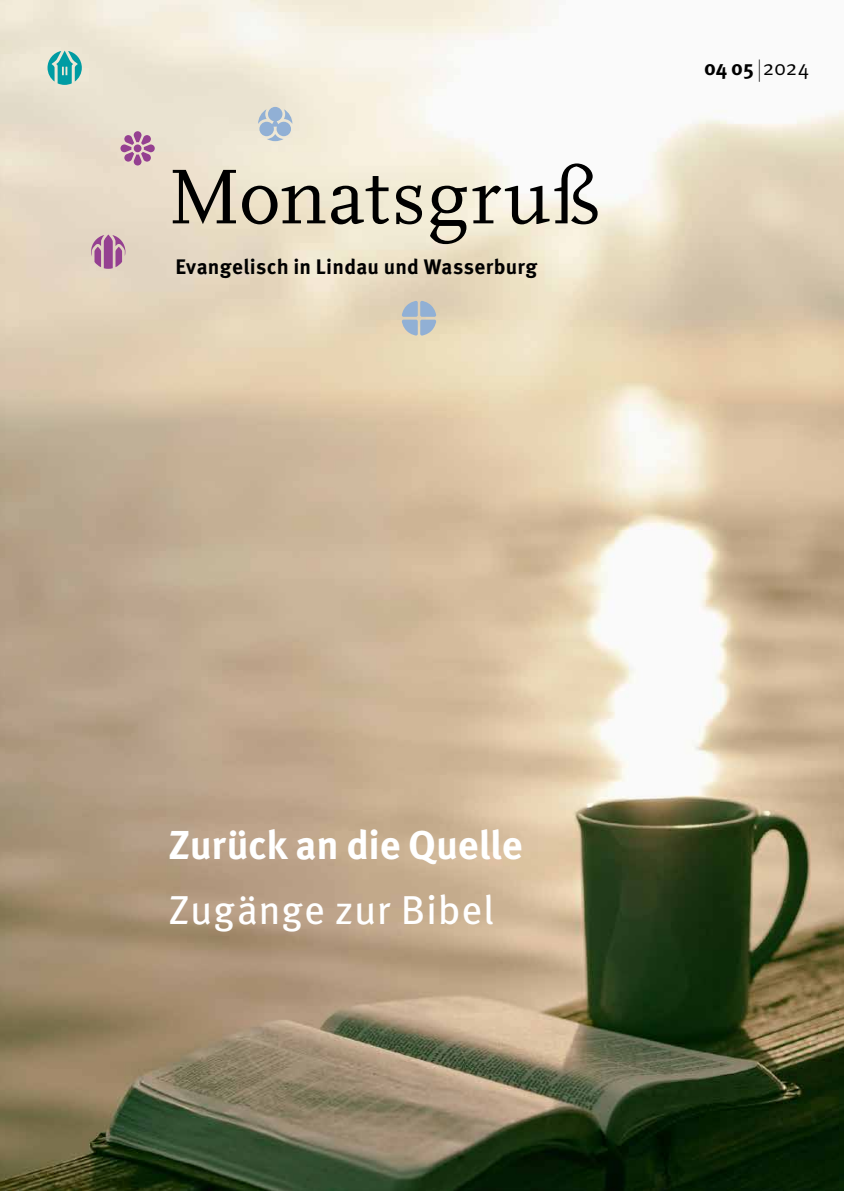
<style>
.page{position:relative;width:844px;height:1191px;background:#fff}
.page>*{position:absolute;margin:0;border:0;box-sizing:border-box;transform-origin:0 0}
.t1{font:81.02px "Scala LF";letter-spacing:.015em;color:#000}
.t2{font:700 40.43px "Meta Pro";letter-spacing:-.01em;color:#fff}
.t3{font:40.43px "Meta Pro";letter-spacing:.015em;color:#fff}
.t4{font:700 21px "Meta Pro";letter-spacing:.015em;color:#000}
.s1{font-weight:400;font-size:23.1px}
.s2{font-weight:400}
</style>
<div class="page">
<img style="left:0;top:0;width:843px;height:1191px">
<svg style="left:91px;top:234px;width:34px;height:35px"></svg>
<svg style="left:258px;top:107px;width:34px;height:34px"></svg>
<svg style="left:120px;top:131px;width:35px;height:34px"></svg>
<svg style="left:47px;top:51px;width:35px;height:34px"></svg>
<svg style="left:402px;top:301px;width:34px;height:34px"></svg>
<h1 class="t1" style="left:168px;top:153px;width:434px">Monatsgruß</h1>
<p class="t4" style="left:175px;top:254px;width:363px">Evangelisch in Lindau und Wasserburg</p>
<p class="t4" style="left:703px;top:55px;width:107px">04 05 <span class="s1">|</span> <span class="s2">2024</span></p>
<h2 class="t2" style="left:168px;top:819px;width:355px">Zurück an die Quelle</h2>
<h2 class="t3" style="left:168px;top:884px;width:327px">Zugänge zur Bibel</h2>
</div>
